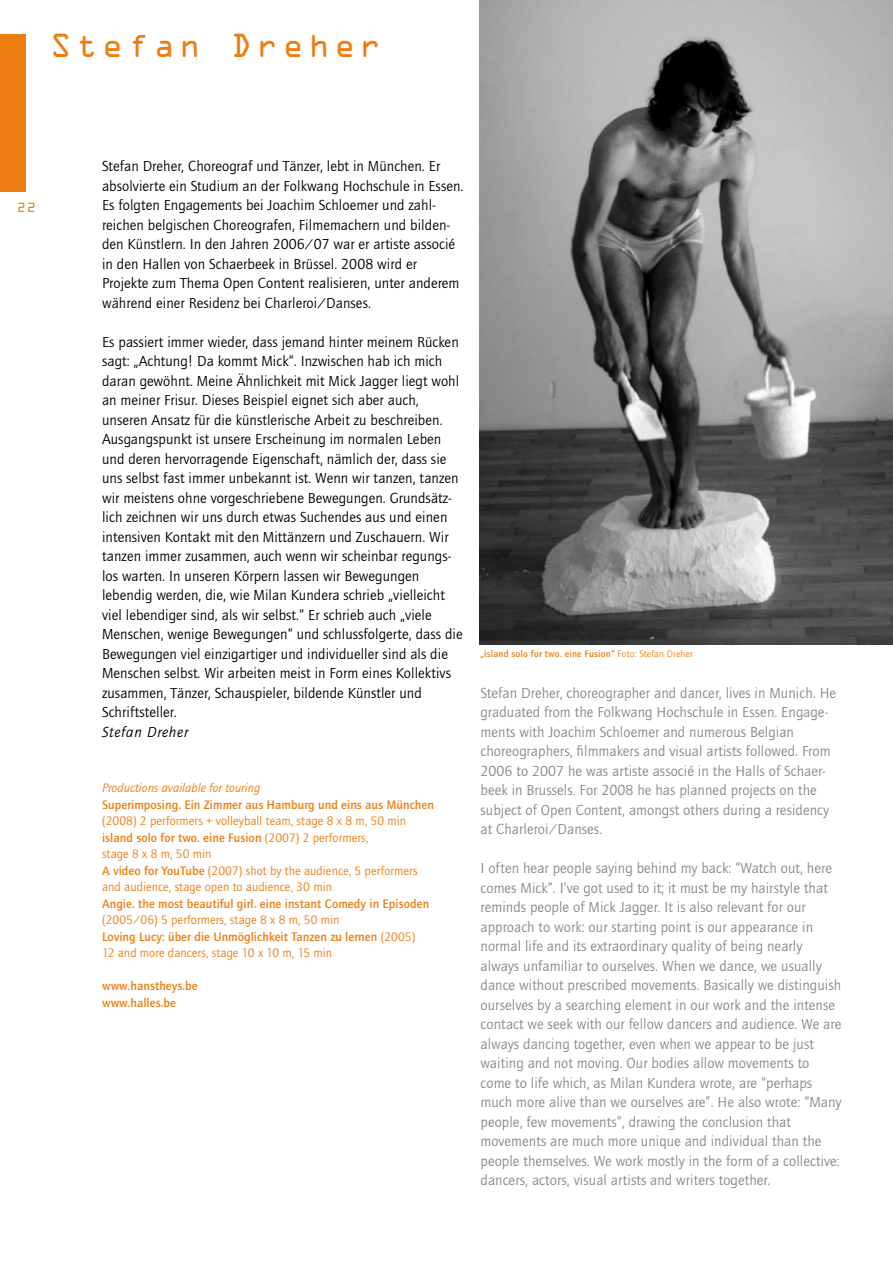
<style>
.page{position:relative;width:893px;height:1263px;background:#fff}
.page>*{position:absolute;margin:0;border:0;box-sizing:border-box;transform-origin:0 0}
.t1{font:30px "OCRA Std";letter-spacing:.14em;color:#ee7d11}
.t2{font:15px/19.5px "Quay Sans EF";letter-spacing:.005em;color:#000}
.t3{font:15px/19.5px "Quay Sans EF";letter-spacing:.005em;color:#87888a}
.t4{font:italic 15px "Quay Sans EF";letter-spacing:.05em;color:#000}
.t5{font:12.75px/16.5px "Quay Sans EF";letter-spacing:.005em;color:#ee7d11}
.t6{font:500 12.75px/16.5px "Quay Sans EF";letter-spacing:.005em;color:#ee7d11}
.t7{font:italic 12.75px "Quay Sans EF";color:#ee7d11}
.t8{font:12px "OCRA Std";color:#ee7d11}
.t9{font:500 9.75px "Quay Sans EF";letter-spacing:.02em;color:#ee7d11}
.s1{font-weight:500}
.s2{font-weight:400}
</style>
<div class="page">
<div style="left:0;top:34px;width:26px;height:157px;background:#ee7d11"></div>
<img style="left:479px;top:0;width:414px;height:644px">
<h1 class="t1" style="left:50px;top:29px;width:333px">Stefan Dreher</h1>
<p class="t8" style="left:17px;top:201px;width:20px">22</p>
<p class="t2" style="left:102px;top:157px;width:363px">Stefan Dreher, Choreograf und Tänzer, lebt in München. Er absolvierte ein Studium an der Folkwang Hochschule in Essen.<br>Es folgten Engagements bei Joachim Schloemer und zahl&shy;reichen belgischen Choreografen, Filmemachern und bilden&shy;den Künstlern. In den Jahren 2006/07 war er artiste associé in den Hallen von Schaerbeek in Brüssel. 2008 wird er Projekte zum Thema Open Content realisieren, unter anderem während einer Residenz bei Charleroi/Danses.</p>
<p class="t2" style="left:102px;top:332px;width:362px">Es passiert immer wieder, dass jemand hinter meinem Rücken sagt: „Achtung! Da kommt Mick“. Inzwischen hab ich mich daran gewöhnt. Meine Ähnlichkeit mit Mick Jagger liegt wohl an meiner Frisur. Dieses Beispiel eignet sich aber auch, unseren Ansatz für die künstlerische Arbeit zu beschreiben.<br>Ausgangspunkt ist unsere Erscheinung im normalen Leben und deren hervorragende Eigenschaft, nämlich der, dass sie uns selbst fast immer unbekannt ist. Wenn wir tanzen, tanzen wir meistens ohne vorgeschriebene Bewegungen. Grundsätz&shy;lich zeichnen wir uns durch etwas Suchendes aus und einen intensiven Kontakt mit den Mittänzern und Zuschauern. Wir tanzen immer zusammen, auch wenn wir scheinbar regungs&shy;los warten. In unseren Körpern lassen wir Bewegungen lebendig werden, die, wie Milan Kundera schrieb „vielleicht viel lebendiger sind, als wir selbst.“ Er schrieb auch „viele Menschen, wenige Bewegungen“ und schlussfolgerte, dass die Bewegungen viel einzigartiger und individueller sind als die Menschen selbst. Wir arbeiten meist in Form eines Kollektivs zusammen, Tänzer, Schauspieler, bildende Künstler und Schriftsteller.</p>
<p class="t4" style="left:102px;top:723px;width:88px">Stefan Dreher</p>
<p class="t7" style="left:102px;top:781px;width:160px">Productions available for touring</p>
<p class="t6" style="left:102px;top:796px;width:333px">Superimposing. Ein Zimmer aus Hamburg und eins aus München</p>
<p class="t5" style="left:102px;top:813px;width:317px">(2008) 2 performers + volleyball team, stage 8 x 8 m, 50 min <span class="s1">island solo for two. eine Fusion</span> (2007) 2 performers,<br>stage 8 x 8 m, 50 min<br><span class="s1">A video for YouTube</span> (2007) shot by the audience, 5 performers and audience, stage open to audience, 30 min</p>
<p class="t6" style="left:102px;top:895px;width:329px">Angie. the most beautiful girl. eine instant Comedy in Episoden</p>
<p class="t5" style="left:102px;top:912px;width:315px">(2005/06) 5 performers, stage 8 x 8 m, 50 min<br><span class="s1">Loving Lucy: über die Unmöglichkeit Tanzen zu lernen</span> (2005)<br>12 and more dancers, stage 10 x 10 m, 15 min</p>
<p class="t6" style="left:102px;top:978px;width:97px">www.hanstheys.be www.halles.be</p>
<p class="t9" style="left:480px;top:648px;width:214px">„island solo for two. eine Fusion“ <span class="s2">Foto: Stefan Dreher</span></p>
<p class="t3" style="left:480px;top:683px;width:357px">Stefan Dreher, choreographer and dancer, lives in Munich. He graduated from the Folkwang Hochschule in Essen. Engage&shy;ments with Joachim Schloemer and numerous Belgian choreographers, filmmakers and visual artists followed. From 2006 to 2007 he was artiste associé in the Halls of Schaer&shy;beek in Brussels. For 2008 he has planned projects on the subject of Open Content, amongst others during a residency at Charleroi/Danses.</p>
<p class="t3" style="left:480px;top:859px;width:363px">I often hear people saying behind my back: “Watch out, here comes Mick”. I’ve got used to it; it must be my hairstyle that reminds people of Mick Jagger. It is also relevant for our approach to work: our starting point is our appearance in normal life and its extraordinary quality of being nearly always unfamiliar to ourselves. When we dance, we usually dance without prescribed movements. Basically we distinguish ourselves by a searching element in our work and the intense contact we seek with our fellow dancers and audience. We are always dancing together, even when we appear to be just waiting and not moving. Our bodies allow movements to come to life which, as Milan Kundera wrote, are “perhaps much more alive than we ourselves are”. He also wrote: “Many people, few movements”, drawing the conclusion that movements are much more unique and individual than the people themselves. We work mostly in the form of a collective: dancers, actors, visual artists and writers together.</p>
</div>
